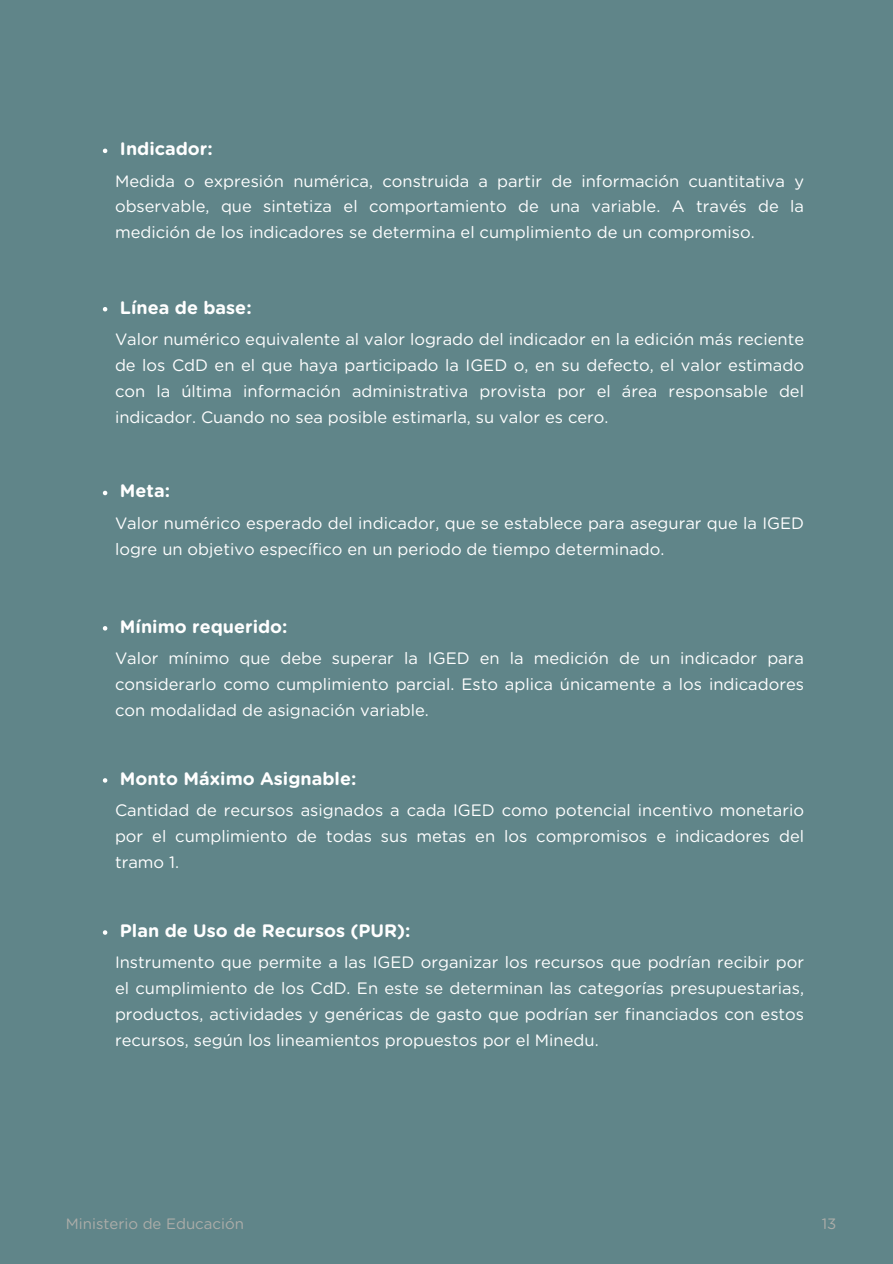
<style>
.page{position:relative;width:893px;height:1264px;background:#fff}
.page>*{position:absolute;margin:0;border:0;box-sizing:border-box;transform-origin:0 0}
.t1{font:700 18px "Gotham Rounded";color:#fff}
.t2{font:16.5px/25.8px "Gotham Rounded";color:#fff;text-align:justify}
.t3{font:15px "Gotham Rounded";color:#acada9}
</style>
<div class="page">
<div style="left:0;top:0;width:892px;height:1263px;background:#608589"></div>
<svg style="left:103px;top:149px;width:4px;height:4px"></svg>
<svg style="left:103px;top:307px;width:4px;height:4px"></svg>
<svg style="left:103px;top:491px;width:4px;height:4px"></svg>
<svg style="left:103px;top:626px;width:4px;height:4px"></svg>
<svg style="left:103px;top:778px;width:4px;height:4px"></svg>
<svg style="left:103px;top:930px;width:4px;height:4px"></svg>
<p class="t1" style="left:120px;top:141px;width:94px">Indicador:</p>
<p class="t2" style="left:115px;top:169px;width:690px">Medida o expresión numérica, construida a partir de información cuantitativa y observable, que sintetiza el comportamiento de una variable. A través de la medición de los indicadores se determina el cumplimiento de un compromiso.</p>
<p class="t1" style="left:120px;top:299px;width:133px">Línea de base:</p>
<p class="t2" style="left:115px;top:327px;width:690px">Valor numérico equivalente al valor logrado del indicador en la edición más reciente de los CdD en el que haya participado la IGED o, en su defecto, el valor estimado con la última información administrativa provista por el área responsable del indicador. Cuando no sea posible estimarla, su valor es cero.</p>
<p class="t1" style="left:120px;top:483px;width:52px">Meta:</p>
<p class="t2" style="left:115px;top:511px;width:690px">Valor numérico esperado del indicador, que se establece para asegurar que la IGED logre un objetivo específico en un periodo de tiempo determinado.</p>
<p class="t1" style="left:120px;top:618px;width:169px">Mínimo requerido:</p>
<p class="t2" style="left:115px;top:646px;width:690px">Valor mínimo que debe superar la IGED en la medición de un indicador para considerarlo como cumplimiento parcial. Esto aplica únicamente a los indicadores con modalidad de asignación variable.</p>
<p class="t1" style="left:120px;top:770px;width:238px">Monto Máximo Asignable:</p>
<p class="t2" style="left:115px;top:798px;width:690px">Cantidad de recursos asignados a cada IGED como potencial incentivo monetario por el cumplimiento de todas sus metas en los compromisos e indicadores del tramo 1.</p>
<p class="t1" style="left:120px;top:922px;width:292px">Plan de Uso de Recursos (PUR):</p>
<p class="t2" style="left:115px;top:950px;width:690px">Instrumento que permite a las IGED organizar los recursos que podrían recibir por el cumplimiento de los CdD. En este se determinan las categorías presupuestarias, productos, actividades y genéricas de gasto que podrían ser financiados con estos recursos, según los lineamientos propuestos por el Minedu.</p>
<p class="t3" style="left:66px;top:1217px;width:179px">Ministerio de Educación</p>
<p class="t3" style="left:821px;top:1217px;width:16px">13</p>
</div>
